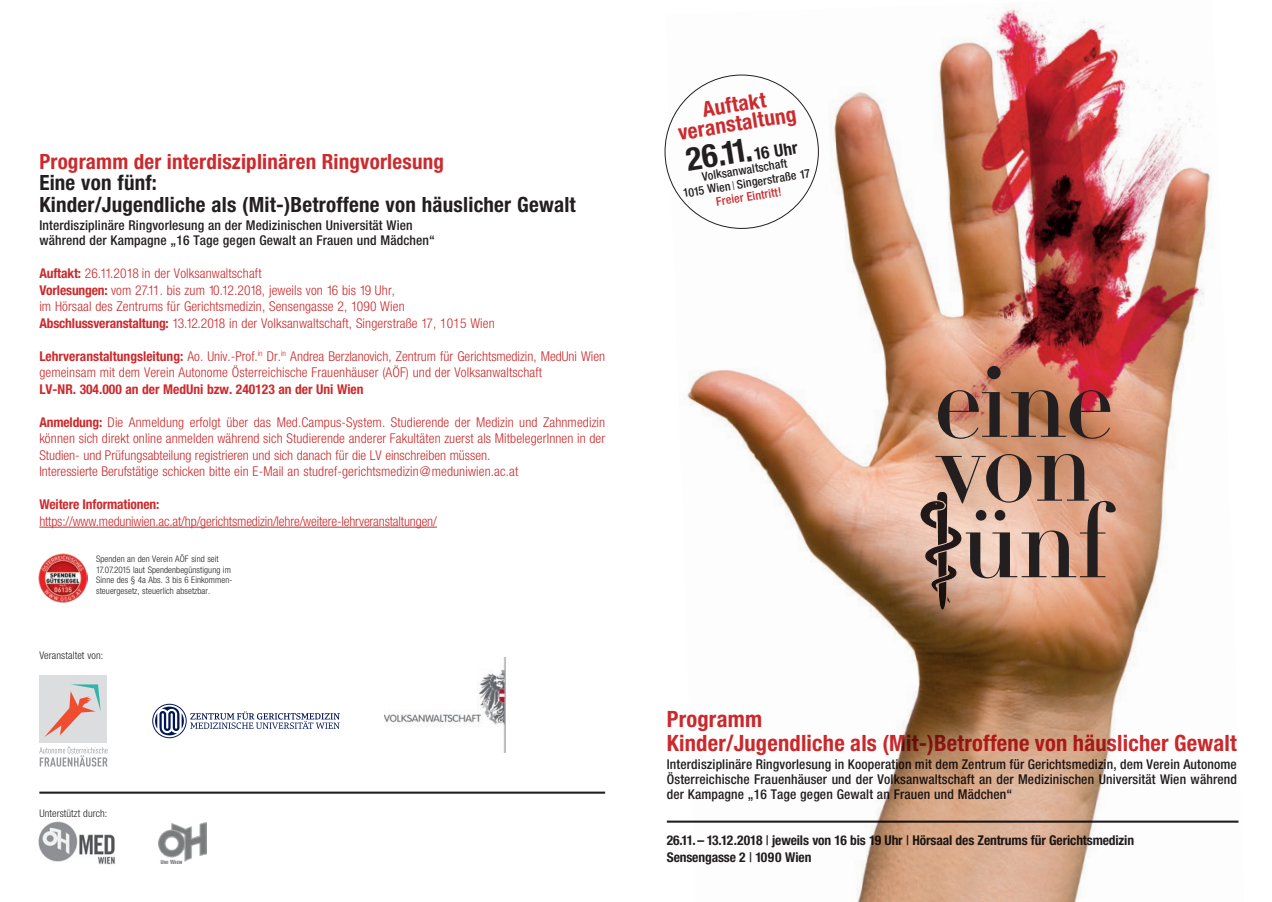
<style>
.page{position:relative;width:1272px;height:902px;background:#fff}
.page>*{position:absolute;margin:0;border:0;box-sizing:border-box;transform-origin:0 0}
.t1{font:700 condensed 32.4px "Helvetica Neue";color:#231f20}
.t2{font:700 condensed 22.5px/24px "Helvetica Neue";letter-spacing:.01em;color:#cc2a2d}
.t3{font:700 condensed 21.3px/18.9px "Helvetica Neue";color:#cc2a2d;text-align:center}
.t4{font:700 condensed 21px/21.6px "Helvetica Neue";letter-spacing:.01em;color:#231f20}
.t5{font:700 condensed 21px "Helvetica Neue";letter-spacing:.01em;color:#cc2a2d}
.t6{font:300 condensed 13.5px/16.5px "Helvetica Neue";letter-spacing:.01em;color:#cc2a2d}
.t7{font:500 condensed 13.5px/15px "Helvetica Neue";letter-spacing:.01em;color:#231f20;text-align:justify}
.t8{font:700 condensed 13.5px/16.5px "Helvetica Neue";letter-spacing:-.01em;color:#231f20}
.t9{font:300 condensed 13.5px "Helvetica Neue";letter-spacing:-.01em;color:#cc2a2d}
.t10{font:700 condensed 13.5px "Helvetica Neue";color:#cc2a2d}
.t11{font:500 condensed 12px/13.5px "Helvetica Neue";color:#231f20;text-align:center}
.t12{font:300 condensed 10.5px "Helvetica Neue";letter-spacing:.01em;color:#231f20}
.t13{font:300 condensed 9px/10.5px "Helvetica Neue";letter-spacing:.01em;color:#231f20}
.s1{font-weight:700}
.s2{font-size:17.1px}
.s3{font-weight:300}
.s4{color:#cc2a2d}
.s5{font-weight:500}
</style>
<div class="page">
<img style="left:666px;top:7px;width:573px;height:894px">
<hr style="left:666px;top:820px;width:572px;height:2px;background:#231f20">
<svg style="left:938px;top:366px;width:172px;height:73px;background:#a86955"></svg>
<svg style="left:918px;top:454px;width:197px;height:156px;background:#b8907c"></svg>
<hr style="left:39px;top:526px;width:398px;height:1px;background:#cc2a2d">
<div style="left:40px;top:675px;width:67px;height:67px;background:#dcdddf"></div>
<svg style="left:44px;top:684px;width:57px;height:53px"></svg>
<svg style="left:39px;top:746px;width:69px;height:20px"></svg>
<svg style="left:152px;top:703px;width:188px;height:35px"></svg>
<img style="left:384px;top:657px;width:121px;height:95px">
<hr style="left:39px;top:791px;width:566px;height:2px;background:#231f20">
<img style="left:38px;top:821px;width:77px;height:44px">
<img style="left:158px;top:822px;width:48px;height:41px">
<img style="left:38px;top:553px;width:49px;height:49px">
<h3 class="t5" style="left:39px;top:149px;width:406px">Programm der interdisziplinären Ringvorlesung</h3>
<h3 class="t4" style="left:39px;top:172px;width:538px">Eine von fünf:<br>Kinder/Jugendliche als (Mit-)Betroffene von häuslicher Gewalt</h3>
<p class="t7" style="left:39px;top:218px;width:397px">Interdisziplinäre Ringvorlesung an der Medizinischen Universität Wien während der Kampagne „16 Tage gegen Gewalt an Frauen und Mädchen“</p>
<p class="t6" style="left:39px;top:265px;width:457px"><span class="s1">Auftakt:</span> 26.11.2018 in der Volksanwaltschaft<br><span class="s1">Vorlesungen:</span> vom 27.11. bis zum 10.12.2018, jeweils von 16 bis 19 Uhr,<br>im Hörsaal des Zentrums für Gerichtsmedizin, Sensengasse 2, 1090 Wien <span class="s1">Abschlussveranstaltung:</span> 13.12.2018 in der Volksanwaltschaft, Singerstraße 17, 1015 Wien</p>
<p class="t6" style="left:39px;top:347px;width:567px"><span class="s1">Lehrveranstaltungsleitung:</span> Ao. Univ.-Prof.<sup>in</sup> Dr.<sup>in</sup> Andrea Berzlanovich, Zentrum für Gerichtsmedizin, MedUni Wien gemeinsam mit dem Verein Autonome Österreichische Frauenhäuser (AÖF) und der Volksanwaltschaft</p>
<p class="t10" style="left:39px;top:380px;width:326px">LV-NR. 304.000 an der MedUni bzw. 240123 an der Uni Wien</p>
<p class="t6" style="left:39px;top:413px;width:567px"><span class="s1">Anmeldung:</span> Die Anmeldung erfolgt über das Med.Campus-System. Studierende der Medizin und Zahnmedizin können sich direkt online anmelden während sich Studierende anderer Fakultäten zuerst als MitbelegerInnen in der Studien- und Prüfungsabteilung registrieren und sich danach für die LV einschreiben müssen.<br>Interessierte Berufstätige schicken bitte ein E-Mail an studref-gerichtsmedizin@meduniwien.ac.at</p>
<p class="t10" style="left:39px;top:496px;width:122px">Weitere Informationen:</p>
<p class="t9" style="left:39px;top:513px;width:399px">https://www.meduniwien.ac.at/hp/gerichtsmedizin/lehre/weitere-lehrveranstaltungen/</p>
<p class="t13" style="left:96px;top:554px;width:138px">Spenden an den Verein AÖF sind seit 17.07.2015 laut Spendenbegünstigung im Sinne des § 4a Abs. 3 bis 6 Einkommen&shy;steuergesetz, steuerlich absetzbar.</p>
<p class="t12" style="left:39px;top:649px;width:65px">Veranstaltet von:</p>
<p class="t12" style="left:39px;top:806px;width:70px">Unterstützt durch:</p>
<h3 class="t3" style="left:673px;top:104px;width:121px;rotate:-9deg">Auftakt veranstaltung</h3>
<h1 class="t1" style="left:683px;top:140px;width:113px;rotate:-9deg">26.11.<span class="s2">16 Uhr</span></h1>
<p class="t11" style="left:680px;top:173px;width:130px;rotate:-9deg">Volksanwaltschaft<br>1015 Wien <span class="s3">|</span> Singerstraße 17<br><span class="s4">Freier Eintritt!</span></p>
<h2 class="t2" style="left:666px;top:706px;width:571px">Programm<br>Kinder/Jugendliche als (Mit-)Betroffene von häuslicher Gewalt</h2>
<p class="t7" style="left:666px;top:756px;width:571px">Interdisziplinäre Ringvorlesung in Kooperation mit dem Zentrum für Gerichtsmedizin, dem Verein Autonome Österreichische Frauenhäuser und der Volksanwaltschaft an der Medizinischen Universität Wien während der Kampagne „16 Tage gegen Gewalt an Frauen und Mädchen“</p>
<p class="t8" style="left:666px;top:831px;width:469px">26.11. – 13.12.2018 <span class="s5">|</span> jeweils von 16 bis 19 Uhr <span class="s5">|</span> Hörsaal des Zentrums für Gerichtsmedizin<br>Sensengasse 2 <span class="s5">|</span> 1090 Wien</p>
</div>
